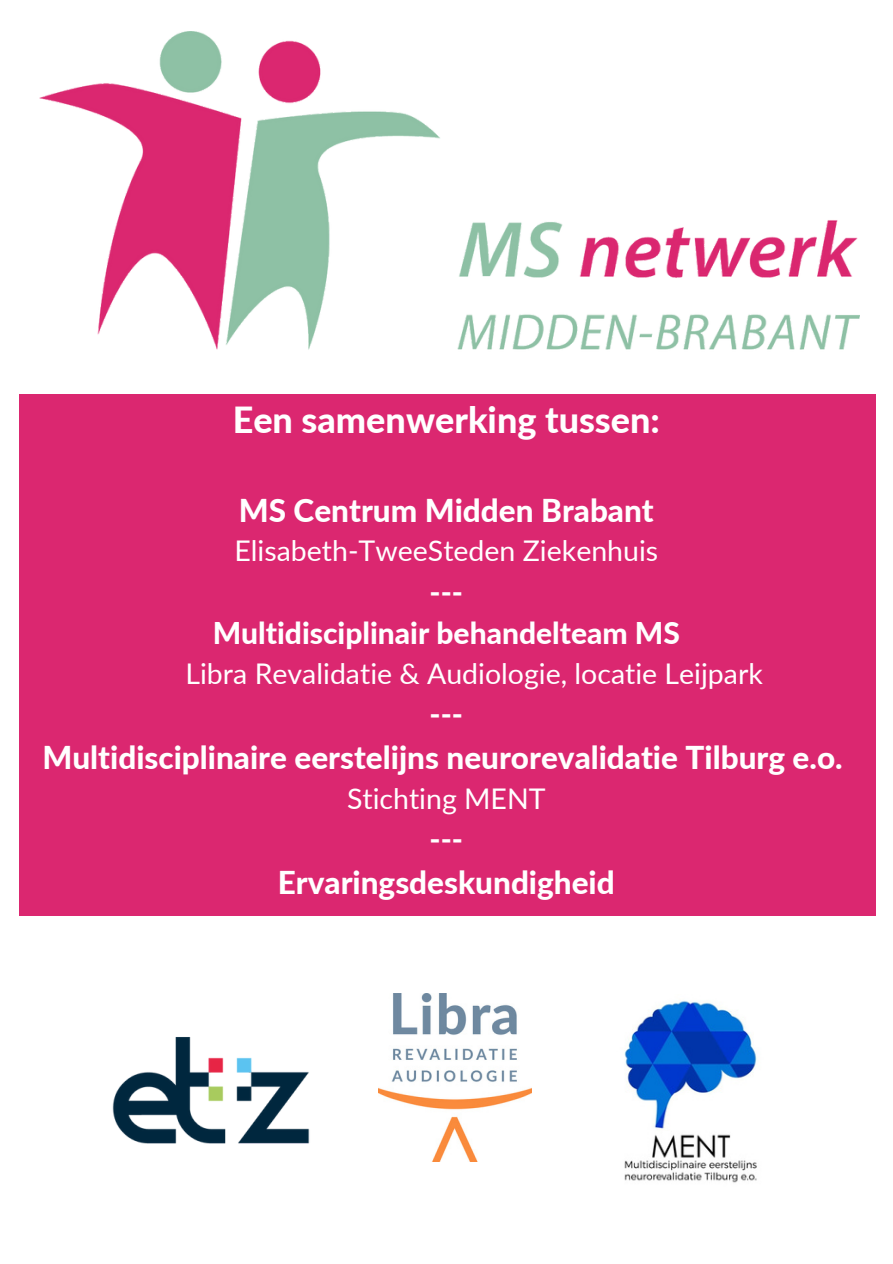
<style>
.page{position:relative;width:893px;height:1264px;background:#fff}
.page>*{position:absolute;margin:0;border:0;box-sizing:border-box;transform-origin:0 0}
.t1{font:800 36px "Lato";color:#fff}
.t2{font:800 31.5px "Lato";color:#fff}
.t3{font:800 30px "Lato";color:#fff}
.t4{font:28.5px "Lato";color:#fff}
</style>
<div class="page">
<div style="left:20px;top:395px;width:856px;height:520px;background:#db2770"></div>
<img style="left:39px;top:32px;width:820px;height:318px">
<img style="left:112px;top:1037px;width:198px;height:107px">
<img style="left:624px;top:1000px;width:133px;height:183px">
<img style="left:378px;top:993px;width:153px;height:168px">
<p class="t1" style="left:233px;top:397px;width:429px">Een samenwerking tussen:</p>
<p class="t2" style="left:239px;top:490px;width:416px">MS Centrum Midden Brabant</p>
<p class="t4" style="left:234px;top:533px;width:425px">Elisabeth-TweeSteden Ziekenhuis</p>
<p class="t3" style="left:429px;top:573px;width:35px">---</p>
<p class="t3" style="left:213px;top:614px;width:469px">Multidisciplinair behandelteam MS</p>
<p class="t4" style="left:185px;top:655px;width:579px">Libra Revalidatie &amp; Audiologie, locatie Leijpark</p>
<p class="t3" style="left:429px;top:695px;width:35px">---</p>
<p class="t2" style="left:42px;top:738px;width:801px">Multidisciplinaire eerstelijns neurorevalidatie Tilburg e.o.</p>
<p class="t4" style="left:347px;top:780px;width:200px">Stichting MENT</p>
<p class="t3" style="left:429px;top:820px;width:35px">---</p>
<p class="t2" style="left:278px;top:863px;width:338px">Ervaringsdeskundigheid</p>
</div>
